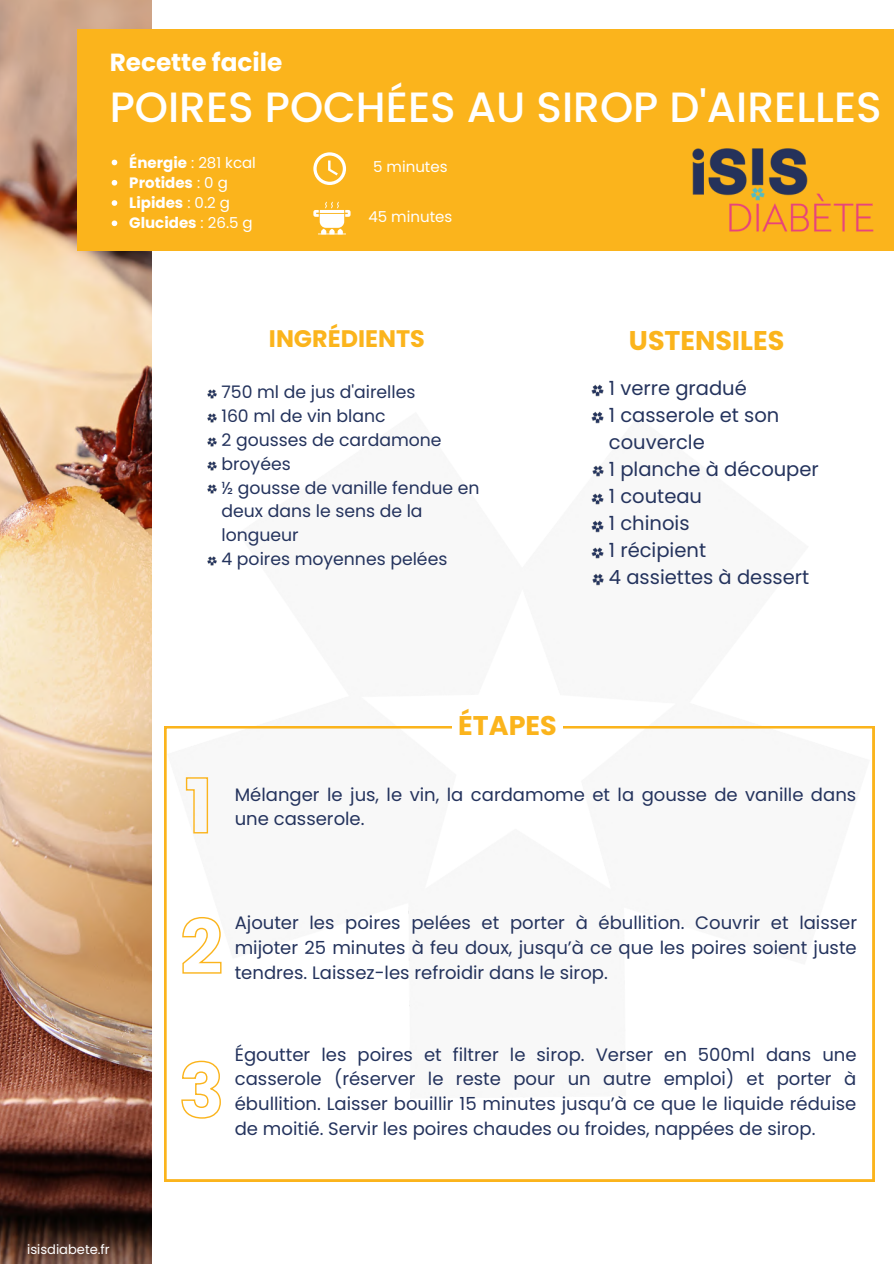
<style>
.page{position:relative;width:894px;height:1264px;background:#fff}
.page>*{position:absolute;margin:0;border:0;box-sizing:border-box;transform-origin:0 0}
.t1{font:500 42.3px "Poppins";color:#fff}
.t2{font:700 27px "Poppins";color:#fbb41c}
.t3{font:700 24.75px "Poppins";color:#fff}
.t4{font:700 23.85px "Poppins";color:#fbb41c}
.t5{font:19.5px/27px "Poppins";color:#24335d}
.t6{font:18px/24.8px "Poppins";color:#24335d;text-align:justify}
.t7{font:17.25px/23.9px "Poppins";color:#24335d}
.t8{font:700 15px "Poppins";color:#fff}
.t9{font:15px "Poppins";color:#fff}
.t10{font:13.05px "Poppins";color:#fff}
.s1{font-weight:700}
.s2{font-weight:400}
</style>
<div class="page">
<img style="left:0;top:0;width:151px;height:1263px">
<div style="left:77px;top:29px;width:816px;height:222px;background:#fbb41c"></div>
<svg style="left:164px;top:726px;width:710px;height:455px"></svg>
<div style="left:452px;top:709px;width:110px;height:33px;background:#fff"></div>
<img style="left:692px;top:148px;width:181px;height:84px">
<svg style="left:313px;top:152px;width:33px;height:33px"></svg>
<svg style="left:313px;top:202px;width:37px;height:32px"></svg>
<img style="left:591px;top:384px;width:13px;height:13px">
<img style="left:591px;top:411px;width:13px;height:13px">
<img style="left:592px;top:465px;width:12px;height:12px">
<img style="left:591px;top:493px;width:13px;height:12px">
<img style="left:591px;top:520px;width:13px;height:13px">
<img style="left:591px;top:547px;width:13px;height:12px">
<img style="left:592px;top:573px;width:12px;height:13px">
<svg style="left:185px;top:776px;width:24px;height:58px"></svg>
<svg style="left:164px;top:916px;width:58px;height:62px"></svg>
<svg style="left:180px;top:1059px;width:41px;height:60px"></svg>
<svg style="left:112px;top:160px;width:5px;height:5px"></svg>
<svg style="left:112px;top:180px;width:5px;height:5px"></svg>
<svg style="left:112px;top:200px;width:5px;height:6px"></svg>
<svg style="left:112px;top:220px;width:5px;height:6px"></svg>
<svg style="left:207px;top:437px;width:10px;height:10px"></svg>
<svg style="left:207px;top:461px;width:10px;height:10px"></svg>
<svg style="left:207px;top:484px;width:10px;height:10px"></svg>
<svg style="left:207px;top:556px;width:10px;height:10px"></svg>
<svg style="left:207px;top:389px;width:10px;height:10px"></svg>
<svg style="left:207px;top:413px;width:10px;height:10px"></svg>
<p class="t3" style="left:110px;top:45px;width:174px">Recette facile</p>
<p class="t1" style="left:110px;top:78px;width:773px">POIRES POCHÉES AU SIROP D'AIRELLES</p>
<p class="t9" style="left:129px;top:152px;width:128px"><span class="s1">Énergie</span> : 281 kcal</p>
<p class="t8" style="left:129px;top:172px;width:100px">Protides <span class="s2">: 0 g</span></p>
<p class="t8" style="left:129px;top:192px;width:102px">Lipides <span class="s2">: 0.2 g</span></p>
<p class="t8" style="left:129px;top:213px;width:125px">Glucides <span class="s2">: 26.5 g</span></p>
<p class="t9" style="left:373px;top:157px;width:76px">5 minutes</p>
<p class="t9" style="left:368px;top:207px;width:85px">45 minutes</p>
<p class="t4" style="left:269px;top:322px;width:157px">INGRÉDIENTS</p>
<p class="t7" style="left:221px;top:380px;width:195px">750 ml de jus d'airelles</p>
<p class="t7" style="left:221px;top:404px;width:166px">160 ml de vin blanc</p>
<p class="t7" style="left:221px;top:428px;width:221px">2 gousses de cardamone broyées</p>
<p class="t7" style="left:221px;top:475px;width:259px">½ gousse de vanille fendue en deux dans le sens de la longueur</p>
<p class="t7" style="left:221px;top:547px;width:227px">4 poires moyennes pelées</p>
<p class="t2" style="left:458px;top:707px;width:100px">ÉTAPES</p>
<p class="t2" style="left:628px;top:321px;width:157px">USTENSILES</p>
<p class="t5" style="left:608px;top:375px;width:139px">1 verre gradué</p>
<p class="t5" style="left:608px;top:402px;width:172px">1 casserole et son couvercle</p>
<p class="t5" style="left:608px;top:456px;width:211px">1 planche à découper</p>
<p class="t5" style="left:608px;top:483px;width:95px">1 couteau</p>
<p class="t5" style="left:608px;top:510px;width:82px">1 chinois</p>
<p class="t5" style="left:608px;top:537px;width:99px">1 récipient</p>
<p class="t5" style="left:608px;top:564px;width:202px">4 assiettes à dessert</p>
<p class="t6" style="left:235px;top:782px;width:623px">Mélanger le jus, le vin, la cardamome et la gousse de vanille dans une casserole.</p>
<p class="t6" style="left:235px;top:910px;width:623px">Ajouter les poires pelées et porter à ébullition. Couvrir et laisser mijoter 25 minutes à feu doux, jusqu’à ce que les poires soient juste tendres. Laissez-les refroidir dans le sirop.</p>
<p class="t10" style="left:27px;top:1240px;width:84px">isisdiabete.fr</p>
<p class="t6" style="left:235px;top:1041px;width:623px">Égoutter les poires et filtrer le sirop. Verser en 500ml dans une casserole (réserver le reste pour un autre emploi) et porter à ébullition. Laisser bouillir 15 minutes jusqu’à ce que le liquide réduise de moitié. Servir les poires chaudes ou froides, nappées de sirop.</p>
</div>
